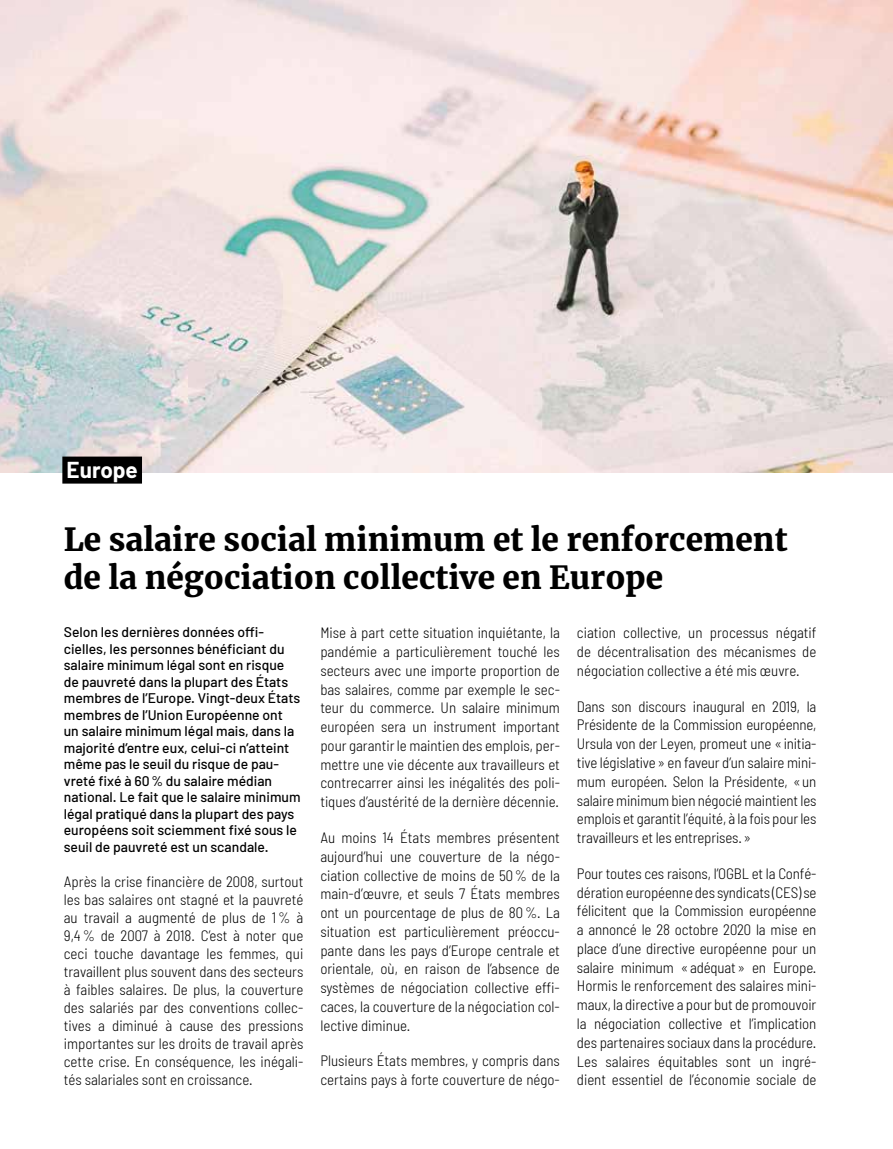
<style>
.page{position:relative;width:893px;height:1149px;background:#fff}
.page>*{position:absolute;margin:0;border:0;box-sizing:border-box;transform-origin:0 0}
.t1{font:900 31.5px/37.8px "Merriweather";color:#000}
.t2{font:700 22.5px "Barlow";color:#fff}
.t3{font:300 semi-condensed 15px/18.8px "Barlow";color:#000;text-align:justify}
.t4{font:500 13.95px/16.5px "Barlow";color:#000}
</style>
<div class="page">
<img style="left:0;top:0;width:893px;height:472px">
<div style="left:62px;top:456px;width:80px;height:27px;background:#000"></div>
<h2 class="t2" style="left:67px;top:455px;width:73px">Europe</h2>
<h1 class="t1" style="left:64px;top:519px;width:725px">Le salaire social minimum et le renforcement de la négociation collective en Europe</h1>
<p class="t4" style="left:64px;top:623px;width:238px">Selon les dernières données offi&shy;cielles, les personnes bénéficiant du salaire minimum légal sont en risque de pauvreté dans la plupart des États membres de l’Europe. Vingt-deux États membres de l’Union Européenne ont un salaire minimum légal mais, dans la majorité d’entre eux, celui-ci n’atteint même pas le seuil du risque de pau&shy;vreté fixé à 60% du salaire médian national. Le fait que le salaire minimum légal pratiqué dans la plupart des pays européens soit sciemment fixé sous le seuil de pauvreté est un scandale.</p>
<p class="t3" style="left:64px;top:871px;width:241px;line-height:18px">Après la crise financière de 2008, surtout les bas salaires ont stagné et la pauvreté au travail a augmenté de plus de 1% à 9,4% de 2007 à 2018. C’est à noter que ceci touche davantage les femmes, qui travaillent plus souvent dans des secteurs à faibles salaires. De plus, la couverture des salariés par des conventions collec&shy;tives a diminué à cause des pressions importantes sur les droits de travail après cette crise. En conséquence, les inégali&shy;tés salariales sont en croissance.</p>
<p class="t3" style="left:320px;top:623px;width:241px">Mise à part cette situation inquiétante, la pandémie a particulièrement touché les secteurs avec une importe proportion de bas salaires, comme par exemple le sec&shy;teur du commerce. Un salaire minimum européen sera un instrument important pour garantir le maintien des emplois, per&shy;mettre une vie décente aux travailleurs et contrecarrer ainsi les inégalités des poli&shy;tiques d’austérité de la dernière décennie.</p>
<p class="t3" style="left:320px;top:827px;width:241px">Au moins 14 États membres présentent aujourd’hui une couverture de la négo&shy;ciation collective de moins de 50% de la main-d’œuvre, et seuls 7 États membres ont un pourcentage de plus de 80%. La situation est particulièrement préoccu&shy;pante dans les pays d’Europe centrale et orientale, où, en raison de l’absence de systèmes de négociation collective effi&shy;caces, la couverture de la négociation col&shy;lective diminue.</p>
<p class="t3" style="left:320px;top:1050px;width:241px">Plusieurs États membres, y compris dans certains pays à forte couverture de négo-</p>
<p class="t3" style="left:577px;top:623px;width:241px">ciation collective, un processus négatif de décentralisation des mécanismes de négociation collective a été mis œuvre.</p>
<p class="t3" style="left:577px;top:696px;width:241px">Dans son discours inaugural en 2019, la Présidente de la Commission européenne, Ursula von der Leyen, promeut une «initia&shy;tive législative» en faveur d’un salaire mini&shy;mum européen. Selon la Présidente, «un salaire minimum bien négocié maintient les emplois et garantit l’équité, à la fois pour les travailleurs et les entreprises.»</p>
<p class="t3" style="left:577px;top:863px;width:241px">Pour toutes ces raisons, l’OGBL et la Confé&shy;dération européenne des syndicats (CES) se félicitent que la Commission européenne a annoncé le 28 octobre 2020 la mise en place d’une directive européenne pour un salaire minimum «adéquat» en Europe.<br>Hormis le renforcement des salaires mini&shy;maux, la directive a pour but de promouvoir la négociation collective et l’implication des partenaires sociaux dans la procédure.<br>Les salaires équitables sont un ingré&shy;dient essentiel de l’économie sociale de</p>
</div>
